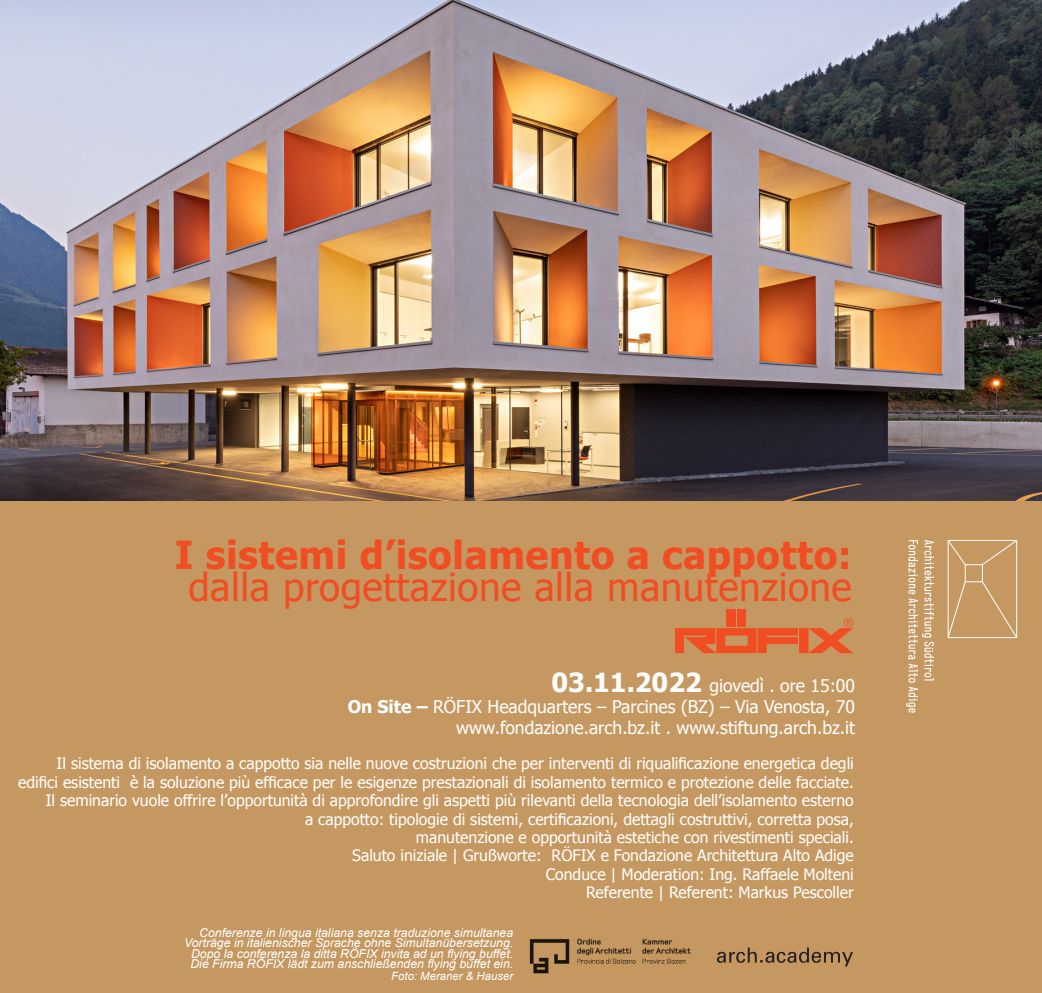
<style>
.page{position:relative;width:1042px;height:993px;background:#fff}
.page>*{position:absolute;margin:0;border:0;box-sizing:border-box;transform-origin:0 0}
.t1{font:38.5px/31.5px "Tahoma";letter-spacing:.015em;color:#f04d22;text-align:center}
.t2{font:17.5px "Tahoma";color:#fff}
.t3{font:15.75px/18.4px "Tahoma";color:#fff;text-align:right}
.t4{font:italic 12.25px/10.5px "Arial";color:#fff;text-align:right}
.t5{font:italic 11.38px "Arial";color:#fff}
.s1{font-weight:700}
.s2{font-weight:700;font-size:26.25px}
</style>
<div class="page">
<img style="left:0;top:0;width:1042px;height:501px">
<div style="left:0;top:501px;width:1042px;height:491px;background:#c69861"></div>
<svg style="left:906px;top:540px;width:28px;height:172px"></svg>
<div style="left:964px;top:564px;width:19px;height:18px;border:1px solid #fff"></div>
<svg style="left:981px;top:540px;width:37px;height:26px"></svg>
<svg style="left:981px;top:580px;width:37px;height:58px"></svg>
<svg style="left:947px;top:580px;width:19px;height:58px"></svg>
<svg style="left:947px;top:540px;width:19px;height:26px"></svg>
<img style="left:529px;top:938px;width:161px;height:36px">
<svg style="left:717px;top:947px;width:136px;height:19px"></svg>
<div style="left:737px;top:609px;width:9px;height:18px;background:#f04d22"></div>
<div style="left:727px;top:609px;width:9px;height:18px;background:#f04d22"></div>
<svg style="left:675px;top:617px;width:178px;height:36px"></svg>
<p class="t1" style="left:175px;top:537px;width:679px"><span class="s1">I sistemi d’isolamento a cappotto: </span>dalla progettazione alla manutenzione</p>
<p class="t2" style="left:551px;top:673px;width:305px"><span class="s2">03.11.2022</span> giovedì . ore 15:00</p>
<p class="t2" style="left:348px;top:694px;width:509px"><span class="s1">On Site –</span> RÖFIX Headquarters – Parcines (BZ) – Via Venosta, 70</p>
<p class="t2" style="left:456px;top:715px;width:400px">www.fondazione.arch.bz.it . www.stiftung.arch.bz.it</p>
<p class="t3" style="left:18px;top:753px;width:837px">Il sistema di isolamento a cappotto sia nelle nuove costruzioni che per interventi di riqualificazione energetica degli edifici esistenti è la soluzione più efficace per le esigenze prestazionali di isolamento termico e protezione delle facciate.<br>Il seminario vuole offrire l’opportunità di approfondire gli aspetti più rilevanti della tecnologia dell’isolamento esterno<br>a cappotto: tipologie di sistemi, certificazioni, dettagli costruttivi, corretta posa,<br>manutenzione e opportunità estetiche con rivestimenti speciali.<br>Saluto iniziale | Grußworte: RÖFIX e Fondazione Architettura Alto Adige</p>
<p class="t3" style="left:546px;top:863px;width:309px">Conduce | Moderation: Ing. Raffaele Molteni<br>Referente | Referent: Markus Pescoller</p>
<p class="t4" style="left:184px;top:926px;width:331px">Conferenze in lingua italiana senza traduzione simultanea<br>Vorträge in italienischer Sprache ohne Simultanübersetzung.</p>
<p class="t4" style="left:191px;top:947px;width:324px">Dopo la conferenza la ditta RÖFIX invita ad un flying buffet.</p>
<p class="t4" style="left:190px;top:958px;width:324px">Die Firma RÖFIX lädt zum anschließenden flying buffet ein.</p>
<p class="t5" style="left:391px;top:968px;width:124px">Foto: Meraner &amp; Hauser</p>
</div>
